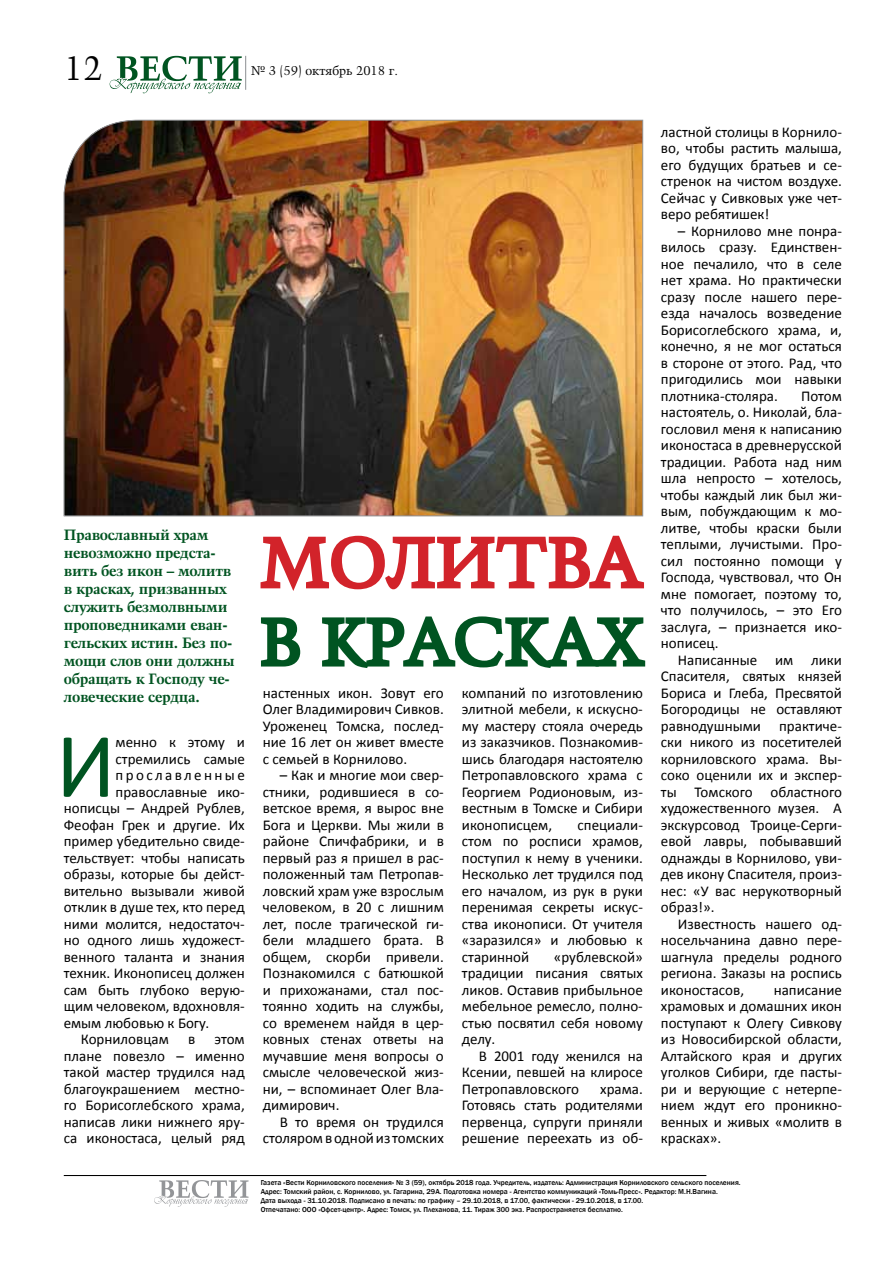
<style>
.page{position:relative;width:893px;height:1263px;background:#fff}
.page>*{position:absolute;margin:0;border:0;box-sizing:border-box;transform-origin:0 0}
.t1{font:93px "Calibri";color:#005421}
.t2{font:68.7px "Kuenstler 480 BT";letter-spacing:.02em;color:#d2232a}
.t3{font:65.1px "Kuenstler 480 BT";letter-spacing:.02em;color:#005421}
.t4{font:33.9px "Kuenstler 480 BT";color:#000}
.t5{font:15px/16.5px "Calibri";color:#000;text-align:justify}
.t6{font:700 15px/18px "Kuenstler 480 BT";letter-spacing:-.02em;color:#005421}
.t7{font:15px "Calibri";letter-spacing:.16em;color:#000}
.t8{font:12.75px "Kuenstler 480 BT";color:#000}
.t9{font:500 7.35px/8.9px "Franklin Gothic";color:#000}
</style>
<div class="page">
<hr style="left:64px;top:1175px;width:642px;height:1px;background:#000">
<svg style="left:154px;top:1180px;width:95px;height:27px"></svg>
<svg style="left:109px;top:56px;width:133px;height:38px"></svg>
<hr style="left:245px;top:56px;width:1px;height:34px;background:#939598">
<svg style="left:260px;top:535px;width:384px;height:56px"></svg>
<svg style="left:261px;top:617px;width:40px;height:50px"></svg>
<svg style="left:322px;top:616px;width:324px;height:52px"></svg>
<img style="left:64px;top:120px;width:579px;height:396px">
<h3 class="t4" style="left:64px;top:47px;width:40px">12</h3>
<p class="t8" style="left:251px;top:62px;width:148px">№ 3 (59) октябрь 2018 г.</p>
<p class="t6" style="left:64px;top:526px;width:173px">Православный храм невозможно предста&shy;вить без икон – молитв в красках, призванных служить безмолвными проповедниками еван&shy;гельских истин. Без по&shy;мощи слов они должны обращать к Господу че&shy;ловеческие сердца.</p>
<h1 class="t1" style="left:56px;top:701px;width:61px">И</h1>
<p class="t5" style="left:116px;top:733px;width:131px">менно к этому и</p>
<p class="t5" style="left:116px;top:750px;width:131px">стремились самые</p>
<p class="t7" style="left:116px;top:765px;width:131px">прославленные</p>
<p class="t5" style="left:116px;top:783px;width:131px">православные ико-</p>
<p class="t5" style="left:64px;top:799px;width:183px">нописцы – Андрей Рублев,</p>
<p class="t5" style="left:64px;top:816px;width:183px">Феофан Грек и другие. Их</p>
<p class="t5" style="left:64px;top:832px;width:183px">пример убедительно свиде-</p>
<p class="t5" style="left:64px;top:849px;width:183px">тельствует: чтобы написать</p>
<p class="t5" style="left:64px;top:865px;width:183px">образы, которые бы дейст-</p>
<p class="t5" style="left:64px;top:882px;width:183px">вительно вызывали живой</p>
<p class="t5" style="left:64px;top:898px;width:183px">отклик в душе тех, кто перед</p>
<p class="t5" style="left:64px;top:915px;width:183px">ними молится, недостаточ-</p>
<p class="t5" style="left:64px;top:931px;width:183px">но одного лишь художест-</p>
<p class="t5" style="left:64px;top:948px;width:183px">венного таланта и знания</p>
<p class="t5" style="left:64px;top:964px;width:183px">техник. Иконописец должен</p>
<p class="t5" style="left:64px;top:981px;width:183px">сам быть глубоко верую-</p>
<p class="t5" style="left:64px;top:997px;width:183px">щим человеком, вдохновля-</p>
<p class="t5" style="left:64px;top:1014px;width:147px">емым любовью к Богу.</p>
<p class="t5" style="left:81px;top:1030px;width:90px">Корниловцам</p>
<p class="t5" style="left:188px;top:1030px;width:9px">в</p>
<p class="t5" style="left:64px;top:1030px;width:183px;text-indent:151px">этом плане повезло – именно такой мастер трудился над благоукрашением местно&shy;го Борисоглебского храма, написав лики нижнего яру&shy;са иконостаса, целый ряд</p>
<p class="t5" style="left:661px;top:123px;width:183px">ластной столицы в Корнило&shy;во, чтобы растить малыша, его будущих братьев и се&shy;стренок на чистом воздухе.<br>Сейчас у Сивковых уже чет&shy;веро ребятишек!</p>
<p class="t5" style="left:661px;top:222px;width:183px;text-indent:17px">– Корнилово мне понра&shy;вилось сразу. Единствен&shy;ное печалило, что в селе нет храма. Но практически сразу после нашего пере&shy;езда началось возведение Борисоглебского храма, и, конечно, я не мог остаться в стороне от этого. Рад, что пригодились мои навыки плотника-столяра.</p>
<p class="t5" style="left:661px;top:387px;width:183px;text-indent:140px">Потом настоятель, о. Николай, бла&shy;гословил меня к написанию иконостаса в древнерусской традиции. Работа над ним шла непросто – хотелось, чтобы каждый лик был жи&shy;вым, побуждающим к мо&shy;литве, чтобы краски были теплыми, лучистыми. Про&shy;сил постоянно помощи у Господа, чувствовал, что Он мне помогает, поэтому то, что получилось, – это Его заслуга, – признается ико&shy;нописец.</p>
<p class="t5" style="left:661px;top:651px;width:183px;text-indent:17px">Написанные им лики Спасителя, святых князей Бориса и Глеба, Пресвятой Богородицы не оставляют равнодушными практиче&shy;ски никого из посетителей корниловского храма. Вы&shy;соко оценили их и экспер&shy;ты Томского областного художественного музея. А экскурсовод Троице-Серги&shy;евой лавры, побывавший однажды в Корнилово, уви&shy;дев икону Спасителя, произ&shy;нес: «У вас нерукотворный образ!».</p>
<p class="t5" style="left:661px;top:915px;width:183px;text-indent:17px">Известность нашего од&shy;носельчанина давно пере&shy;шагнула пределы родного региона. Заказы на роспись иконостасов,</p>
<h2 class="t2" style="left:261px;top:520px;width:382px">МОЛИТВА</h2>
<h3 class="t3" style="left:261px;top:601px;width:384px">В КРАСКАХ</h3>
<p class="t5" style="left:462px;top:684px;width:183px">компаний по изготовлению элитной мебели, к искусно&shy;му мастеру стояла очередь из заказчиков. Познакомив&shy;шись благодаря настоятелю Петропавловского храма с Георгием Родионовым, из&shy;вестным в Томске и Сибири иконописцем,</p>
<p class="t5" style="left:263px;top:684px;width:183px">настенных икон. Зовут его Олег Владимирович Сивков.<br>Уроженец Томска, послед&shy;ние 16 лет он живет вместе с семьей в Корнилово.</p>
<p class="t5" style="left:263px;top:766px;width:183px;text-indent:17px">– Как и многие мои свер&shy;стники, родившиеся в со&shy;ветское время, я вырос вне Бога и Церкви. Мы жили в районе Спичфабрики, и в первый раз я пришел в рас&shy;положенный там Петропав&shy;ловский храм уже взрослым человеком, в 20 с лишним лет, после трагической ги&shy;бели младшего брата. В общем, скорби привели.<br>Познакомился с батюшкой и прихожанами, стал пос&shy;тоянно ходить на службы, со временем найдя в цер&shy;ковных стенах ответы на мучавшие меня вопросы о смысле человеческой жиз&shy;ни, – вспоминает Олег Вла&shy;димирович.</p>
<p class="t5" style="left:263px;top:1113px;width:183px;text-align:right">В то время он трудился столяром в одной из томских</p>
<p class="t5" style="left:462px;top:816px;width:183px;text-indent:116px">специали&shy;стом по росписи храмов, поступил к нему в ученики.<br>Несколько лет трудился под его началом, из рук в руки перенимая секреты искус&shy;ства иконописи. От учителя «заразился» и любовью к старинной</p>
<p class="t5" style="left:462px;top:948px;width:183px;text-indent:92px">«рублевской» традиции писания святых ликов. Оставив прибыльное мебельное ремесло, полно&shy;стью посвятил себя новому делу.</p>
<p class="t5" style="left:462px;top:1047px;width:183px;text-indent:17px">В 2001 году женился на Ксении, певшей на клиросе Петропавловского</p>
<p class="t5" style="left:661px;top:981px;width:183px;text-indent:113px">написание храмовых и домашних икон поступают к Олегу Сивкову из Новосибирской области, Алтайского края и других уголков Сибири, где пасты&shy;ри и верующие с нетерпе&shy;нием ждут его проникно&shy;венных и живых «молитв в красках».</p>
<p class="t9" style="left:261px;top:1178px;width:481px">Газета «Вести Корниловского поселения» № 3 (59), октябрь 2018 года. Учредитель, издатель: Администрация Корниловского сельского поселения.<br>Адрес: Томский район, с. Корнилово, ул. Гагарина, 29А. Подготовка номера - Агентство коммуникаций «Томь-Пресс». Редактор: М.Н.Вагина.<br>Дата выхода - 31.10.2018. Подписано в печать: по графику – 29.10.2018, в 17.00, фактически - 29.10.2018, в 17.00.<br>Отпечатано: ООО «Офсет-центр». Адрес: Томск, ул. Плеханова, 11. Тираж 300 экз. Распространяется бесплатно.</p>
<p class="t5" style="left:462px;top:1080px;width:183px;text-indent:138px">храма.<br>Готовясь стать родителями первенца, супруги приняли решение переехать из об-</p>
</div>
